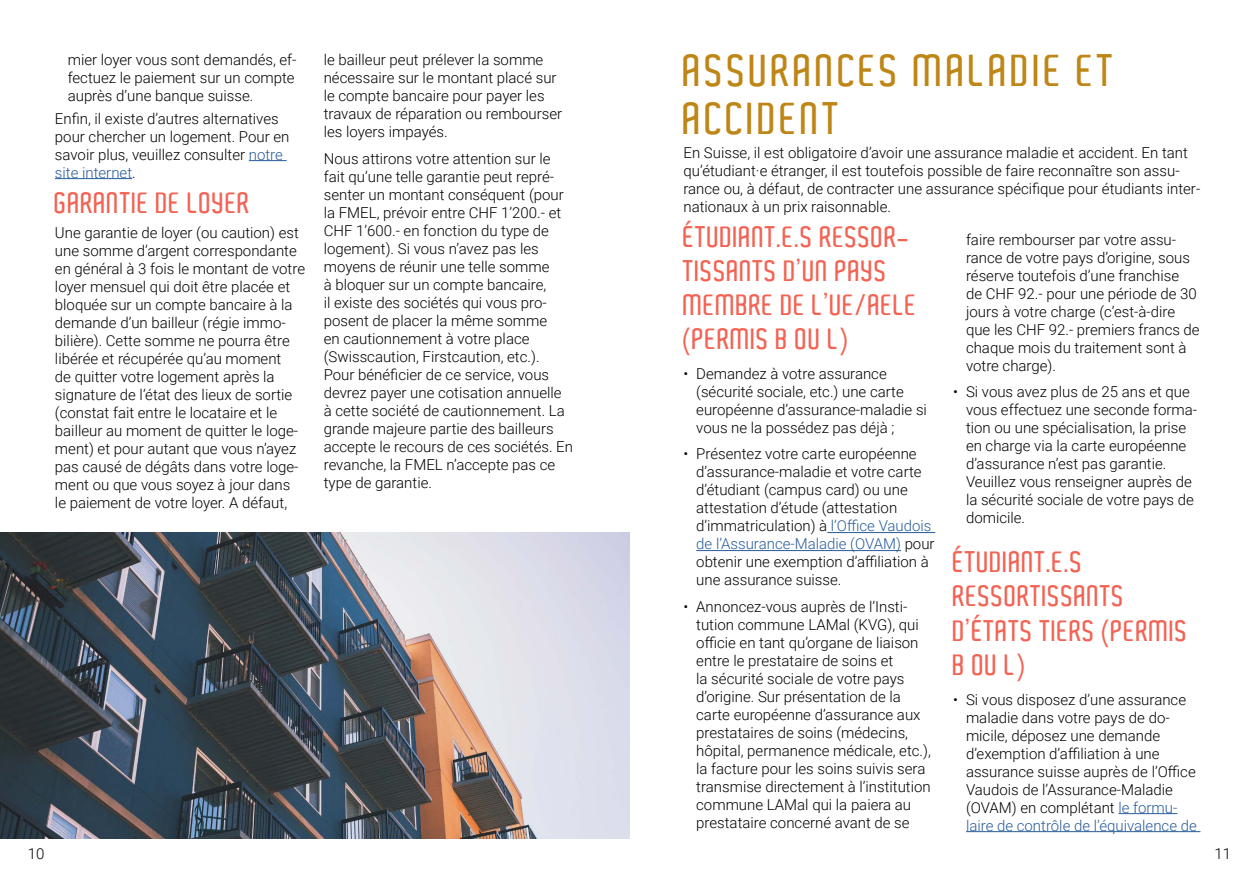
<style>
.page{position:relative;width:1259px;height:893px;background:#fff}
.page>*{position:absolute;margin:0;border:0;box-sizing:border-box;transform-origin:0 0}
.t1{font:600 43.5px/48px "Aldo";letter-spacing:.07em;color:#be8616}
.t2{font:600 28.5px/34.2px "Aldo";letter-spacing:.02em;color:#f36354}
.t3{font:300 15px/18px "Roboto";color:#000}
.s1{color:#275b9b}
</style>
<div class="page">
<hr style="left:827px;top:532px;width:108px;height:1px;background:#275b9b">
<hr style="left:696px;top:550px;width:205px;height:1px;background:#275b9b">
<hr style="left:1118px;top:813px;width:59px;height:1px;background:#275b9b">
<hr style="left:966px;top:831px;width:234px;height:1px;background:#275b9b">
<hr style="left:249px;top:160px;width:38px;height:1px;background:#275b9b">
<hr style="left:55px;top:178px;width:77px;height:1px;background:#275b9b">
<img style="left:0;top:533px;width:629px;height:306px">
<p class="t3" style="left:68px;top:50px;width:230px">mier loyer vous sont demandés, ef&shy;fectuez le paiement sur un compte auprès d’une banque suisse.</p>
<p class="t3" style="left:55px;top:109px;width:236px">Enfin, il existe d’autres alternatives pour chercher un logement. Pour en savoir plus, veuillez consulter <span class="s1">notre site internet</span>.</p>
<h2 class="t2" style="left:55px;top:186px;width:197px">GARANTIE DE LOYER</h2>
<p class="t3" style="left:55px;top:223px;width:252px">Une garantie de loyer (ou caution) est une somme d’argent correspondante en général à 3 fois le montant de votre loyer mensuel qui doit être placée et bloquée sur un compte bancaire à la demande d’un bailleur (régie immo&shy;bilière). Cette somme ne pourra être libérée et récupérée qu’au moment<br>de quitter votre logement après la signature de l’état des lieux de sortie (constat fait entre le locataire et le bailleur au moment de quitter le loge&shy;ment) et pour autant que vous n’ayez pas causé de dégâts dans votre loge&shy;ment ou que vous soyez à jour dans le paiement de votre loyer. A défaut,</p>
<p class="t3" style="left:324px;top:50px;width:240px">le bailleur peut prélever la somme nécessaire sur le montant placé sur le compte bancaire pour payer les travaux de réparation ou rembourser les loyers impayés.</p>
<p class="t3" style="left:324px;top:149px;width:251px">Nous attirons votre attention sur le fait qu’une telle garantie peut repré&shy;senter un montant conséquent (pour la FMEL, prévoir entre CHF 1’200.- et CHF 1’600.- en fonction du type de logement). Si vous n’avez pas les moyens de réunir une telle somme<br>à bloquer sur un compte bancaire,<br>il existe des sociétés qui vous pro&shy;posent de placer la même somme<br>en cautionnement à votre place (Swisscaution, Firstcaution, etc.).<br>Pour bénéficier de ce service, vous devrez payer une cotisation annuelle à cette société de cautionnement. La grande majeure partie des bailleurs accepte le recours de ces sociétés. En revanche, la FMEL n’accepte pas ce type de garantie.</p>
<h1 class="t1" style="left:683px;top:46px;width:433px">ASSURANCES MALADIE ET<br>ACCIDENT</h1>
<p class="t3" style="left:683px;top:143px;width:518px">En Suisse, il est obligatoire d’avoir une assurance maladie et accident. En tant qu’étudiant·e étranger, il est toutefois possible de faire reconnaître son assu&shy;rance ou, à défaut, de contracter une assurance spécifique pour étudiants inter&shy;nationaux à un prix raisonnable.</p>
<h2 class="t2" style="left:683px;top:220px;width:235px">ÉTUDIANT·E·S RESSOR-<br>TISSANTS D’UN PAYS<br>MEMBRE DE L’UE/AELE (PERMIS B OU L)</h2>
<p class="t3" style="left:696px;top:364px;width:232px;text-indent:-13px">• Demandez à votre assurance (sécurité sociale, etc.) une carte européenne d’assurance-maladie si vous ne la possédez pas déjà ;</p>
<p class="t3" style="left:696px;top:445px;width:240px;text-indent:-13px">• Présentez votre carte européenne d’assurance-maladie et votre carte d’étudiant (campus card) ou une attestation d’étude (attestation d’immatriculation) à <span class="s1">l’Office Vaudois de l’Assurance-Maladie (OVAM)</span> pour obtenir une exemption d’affiliation à une assurance suisse.</p>
<p class="t3" style="left:696px;top:597px;width:236px;text-indent:-13px">• Annoncez-vous auprès de l’Insti&shy;tution commune LAMal (KVG), qui officie en tant qu’organe de liaison entre le prestataire de soins et<br>la sécurité sociale de votre pays d’origine. Sur présentation de la carte européenne d’assurance aux prestataires de soins (médecins, hôpital, permanence médicale, etc.), la facture pour les soins suivis sera transmise directement à l’institution commune LAMal qui la paiera au prestataire concerné avant de se</p>
<p class="t3" style="left:966px;top:230px;width:235px">faire rembourser par votre assu&shy;rance de votre pays d’origine, sous réserve toutefois d’une franchise<br>de CHF 92.- pour une période de 30 jours à votre charge (c’est-à-dire que les CHF 92.- premiers francs de chaque mois du traitement sont à votre charge).</p>
<p class="t3" style="left:966px;top:382px;width:233px;text-indent:-13px">• Si vous avez plus de 25 ans et que vous effectuez une seconde forma&shy;tion ou une spécialisation, la prise en charge via la carte européenne d’assurance n’est pas garantie.<br>Veuillez vous renseigner auprès de la sécurité sociale de votre pays de domicile.</p>
<h2 class="t2" style="left:953px;top:545px;width:236px">ÉTUDIANT·E·S<br>RESSORTISSANTS<br>D’ÉTATS TIERS (PERMIS<br>B OU L)</h2>
<p class="t3" style="left:966px;top:690px;width:232px;text-indent:-13px">• Si vous disposez d’une assurance maladie dans votre pays de do&shy;micile, déposez une demande d’exemption d’affiliation à une assurance suisse auprès de l’Office<br>Vaudois de l’Assurance-Maladie (OVAM) en complétant <span class="s1">le formu&shy;laire de contrôle de l’équivalence de</span></p>
<p class="t3" style="left:28px;top:844px;width:18px">10</p>
<p class="t3" style="left:1214px;top:844px;width:18px">11</p>
</div>
